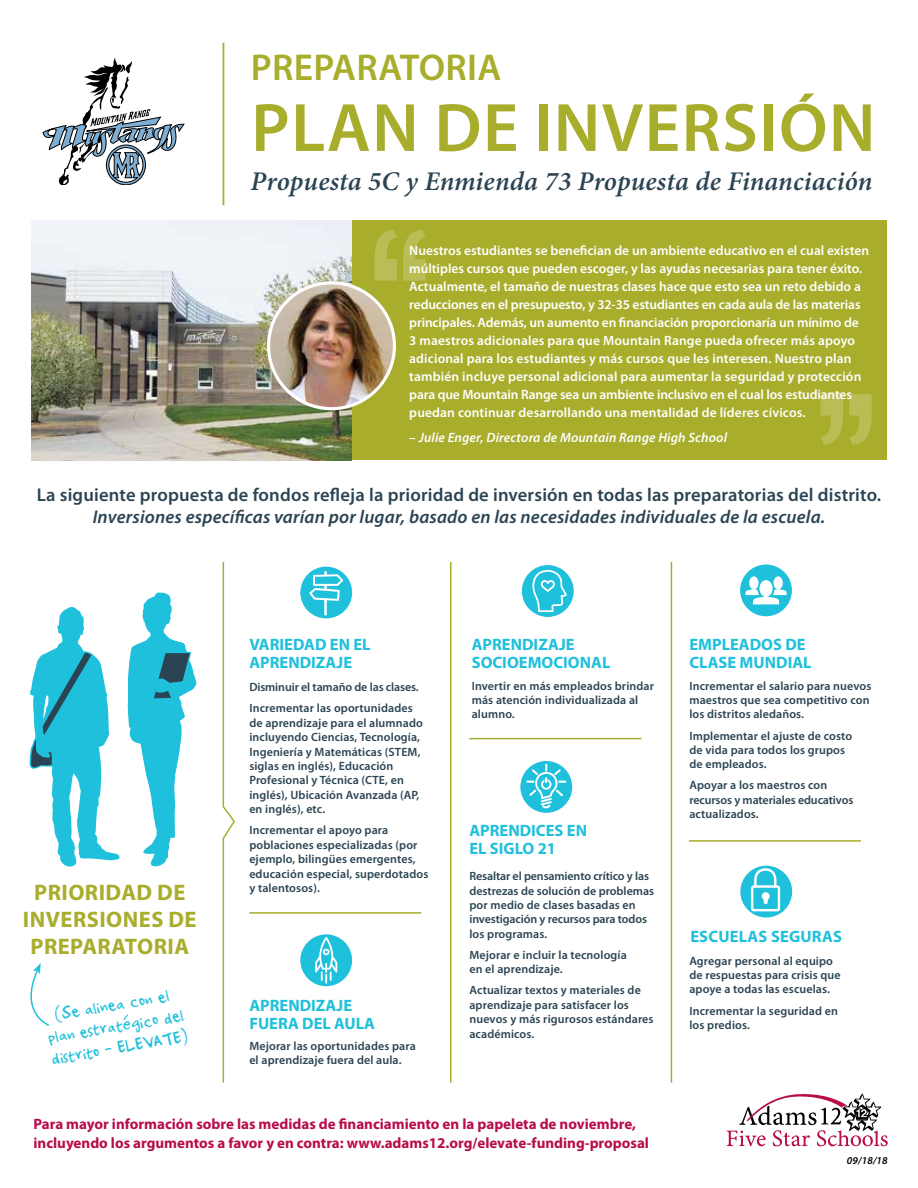
<style>
.page{position:relative;width:918px;height:1188px;background:#fff}
.page>*{position:absolute;margin:0;border:0;box-sizing:border-box;transform-origin:0 0}
.t1{font:600 69px "Myriad Pro";letter-spacing:.02em;color:#a8ad2c}
.t2{font:600 37.5px "Myriad Pro";letter-spacing:.01em;color:#a8ad2c}
.t3{font:italic 600 27px "Minion Pro";letter-spacing:.005em;color:#2b4453}
.t4{font:700 22.5px/27px "Myriad Pro";letter-spacing:.02em;color:#a8ad2c;text-align:center}
.t5{font:600 18.6px "Myriad Pro";letter-spacing:.01em;color:#2b4453}
.t6{font:italic 600 18.6px "Myriad Pro";letter-spacing:.01em;color:#2b4453}
.t7{font:18px/21.6px "Ampersand";color:#1fc0db;text-align:center}
.t8{font:700 16.5px/18px "Myriad Pro";color:#1fc0db}
.t9{font:700 15px/19.5px "Myriad Pro";color:#b80c4b}
.t10{font:600 13.5px/18px "Myriad Pro";color:#fff}
.t11{font:italic 600 13.5px "Myriad Pro";letter-spacing:.01em;color:#fff}
.t12{font:600 12px/14.4px "Myriad Pro";letter-spacing:.01em;color:#2b4453}
.t13{font:600 12px/14.4px "Myriad Pro";letter-spacing:-.01em;color:#2b4453}
.t14{font:italic 600 10.5px "Myriad Pro";color:#000}
</style>
<div class="page">
<hr style="left:223px;top:43px;width:1px;height:162px;background:#a8ad2c">
<svg style="left:30px;top:607px;width:90px;height:260px"></svg>
<div style="left:520px;top:761px;width:52px;height:52px;background:#1fc0db;border-radius:50%"></div>
<svg style="left:526px;top:764px;width:40px;height:44px"></svg>
<div style="left:300px;top:934px;width:52px;height:52px;background:#1fc0db;border-radius:50%"></div>
<svg style="left:315px;top:937px;width:22px;height:47px"></svg>
<div style="left:300px;top:567px;width:52px;height:51px;background:#1fc0db;border-radius:50%"></div>
<svg style="left:309px;top:571px;width:34px;height:45px"></svg>
<div style="left:740px;top:866px;width:52px;height:52px;background:#1fc0db;border-radius:50%"></div>
<svg style="left:751px;top:868px;width:29px;height:43px"></svg>
<div style="left:522px;top:565px;width:52px;height:52px;background:#1fc0db;border-radius:50%"></div>
<svg style="left:532px;top:569px;width:35px;height:43px"></svg>
<div style="left:740px;top:564px;width:52px;height:52px;background:#1fc0db;border-radius:50%"></div>
<svg style="left:745px;top:576px;width:42px;height:28px"></svg>
<svg style="left:222px;top:562px;width:13px;height:521px"></svg>
<hr style="left:450px;top:562px;width:2px;height:521px;background:#a8ad2c">
<hr style="left:469px;top:738px;width:172px;height:1px;background:#a8ad2c">
<hr style="left:249px;top:912px;width:172px;height:2px;background:#a8ad2c">
<hr style="left:689px;top:840px;width:172px;height:2px;background:#a8ad2c">
<hr style="left:671px;top:562px;width:1px;height:521px;background:#a8ad2c">
<svg style="left:127px;top:592px;width:70px;height:275px"></svg>
<svg style="left:727px;top:1094px;width:161px;height:52px"></svg>
<svg style="left:30px;top:963px;width:19px;height:63px"></svg>
<svg style="left:43px;top:58px;width:142px;height:126px"></svg>
<div style="left:346px;top:220px;width:541px;height:240px;background:#a8ad2c"></div>
<img style="left:31px;top:220px;width:321px;height:240px">
<svg style="left:374px;top:230px;width:23px;height:51px"></svg>
<svg style="left:403px;top:230px;width:23px;height:51px"></svg>
<svg style="left:849px;top:394px;width:23px;height:51px"></svg>
<svg style="left:820px;top:394px;width:23px;height:51px"></svg>
<img style="left:269px;top:283px;width:125px;height:126px;border-radius:62px">
<div style="left:267px;top:281px;width:129px;height:129px;border:3px solid #fff;border-radius:50%"></div>
<h2 class="t2" style="left:251px;top:47px;width:252px">PREPARATORIA</h2>
<h1 class="t1" style="left:251px;top:90px;width:626px">PLAN DE INVERSIÓN</h1>
<h3 class="t3" style="left:251px;top:165px;width:624px">Propuesta 5C y Enmienda 73 Propuesta de Financiación</h3>
<p class="t10" style="left:409px;top:242px;width:461px">Nuestros estudiantes se benefician de un ambiente educativo en el cual existen múltiples cursos que pueden escoger, y las ayudas necesarias para tener éxito.<br>Actualmente, el tamaño de nuestras clases hace que esto sea un reto debido a reducciones en el presupuesto, y 32-35 estudiantes en cada aula de las materias principales. Además, un aumento en financiación proporcionaría un mínimo de 3 maestros adicionales para que Mountain Range pueda ofrecer más apoyo adicional para los estudiantes y más cursos que les interesen. Nuestro plan también incluye personal adicional para aumentar la seguridad y protección para que Mountain Range sea un ambiente inclusivo en el cual los estudiantes puedan continuar desarrollando una mentalidad de líderes cívicos.</p>
<p class="t11" style="left:409px;top:430px;width:319px">– Julie Enger, Directora de Mountain Range High School</p>
<h3 class="t5" style="left:37px;top:485px;width:846px">La siguiente propuesta de fondos refleja la prioridad de inversión en todas las preparatorias del distrito.</h3>
<h3 class="t6" style="left:93px;top:507px;width:734px">Inversiones específicas varían por lugar, basado en las necesidades individuales de la escuela.</h3>
<h3 class="t4" style="left:23px;top:879px;width:175px">PRIORIDAD DE<br>INVERSIONES DE<br>PREPARATORIA</h3>
<h3 class="t7" style="left:42px;top:1007px;width:139px;rotate:-10deg">(Se alinea con el plan estratégico del distrito - ELEVATE)</h3>
<h3 class="t8" style="left:249px;top:636px;width:123px">VARIEDAD EN EL<br>APRENDIZAJE</h3>
<p class="t12" style="left:249px;top:677px;width:171px;line-height:21.1px">Disminuir el tamaño de las clases.<br>Incrementar las oportunidades</p>
<p class="t12" style="left:249px;top:716px;width:175px">de aprendizaje para el alumnado incluyendo Ciencias, Tecnología,<br>Ingeniería y Matemáticas (STEM, siglas en inglés), Educación<br>Profesional y Técnica (CTE, en inglés), Ubicación Avanzada (AP, en inglés), etc.</p>
<p class="t12" style="left:249px;top:823px;width:181px">Incrementar el apoyo para poblaciones especializadas (por ejemplo, bilingües emergentes, educación especial, superdotados y talentosos).</p>
<h3 class="t8" style="left:249px;top:996px;width:127px">APRENDIZAJE<br>FUERA DEL AULA</h3>
<p class="t12" style="left:249px;top:1039px;width:168px">Mejorar las oportunidades para el aprendizaje fuera del aula.</p>
<h3 class="t8" style="left:472px;top:636px;width:140px">APRENDIZAJE<br>SOCIOEMOCIONAL</h3>
<p class="t12" style="left:472px;top:679px;width:184px">Invertir en más empleados brindar más atención individualizada al alumno.</p>
<h3 class="t8" style="left:469px;top:822px;width:119px">APRENDICES EN<br>EL SIGLO 21</h3>
<p class="t13" style="left:469px;top:869px;width:186px">Resaltar el pensamiento crítico y las destrezas de solución de problemas por medio de clases basadas en investigación y recursos para todos los programas.</p>
<p class="t12" style="left:469px;top:948px;width:159px">Mejorar e incluir la tecnología en el aprendizaje.</p>
<p class="t12" style="left:469px;top:983px;width:186px">Actualizar textos y materiales de aprendizaje para satisfacer los nuevos y más rigurosos estándares académicos.</p>
<p class="t9" style="left:33px;top:1114px;width:617px">Para mayor información sobre las medidas de financiamiento en la papeleta de noviembre, incluyendo los argumentos a favor y en contra: www.adams12.org/elevate-funding-proposal</p>
<h3 class="t8" style="left:689px;top:636px;width:124px">EMPLEADOS DE<br>CLASE MUNDIAL</h3>
<p class="t12" style="left:689px;top:679px;width:184px">Incrementar el salario para nuevos maestros que sea competitivo con los distritos aledaños.</p>
<p class="t12" style="left:689px;top:728px;width:164px">Implementar el ajuste de costo de vida para todos los grupos de empleados.</p>
<p class="t12" style="left:689px;top:778px;width:166px">Apoyar a los maestros con recursos y materiales educativos actualizados.</p>
<h3 class="t8" style="left:690px;top:928px;width:153px">ESCUELAS SEGURAS</h3>
<p class="t12" style="left:689px;top:954px;width:153px">Agregar personal al equipo de respuestas para crisis que apoye a todas las escuelas.</p>
<p class="t12" style="left:689px;top:1004px;width:150px">Incrementar la seguridad en los predios.</p>
<p class="t14" style="left:847px;top:1155px;width:43px">09/18/18</p>
</div>
